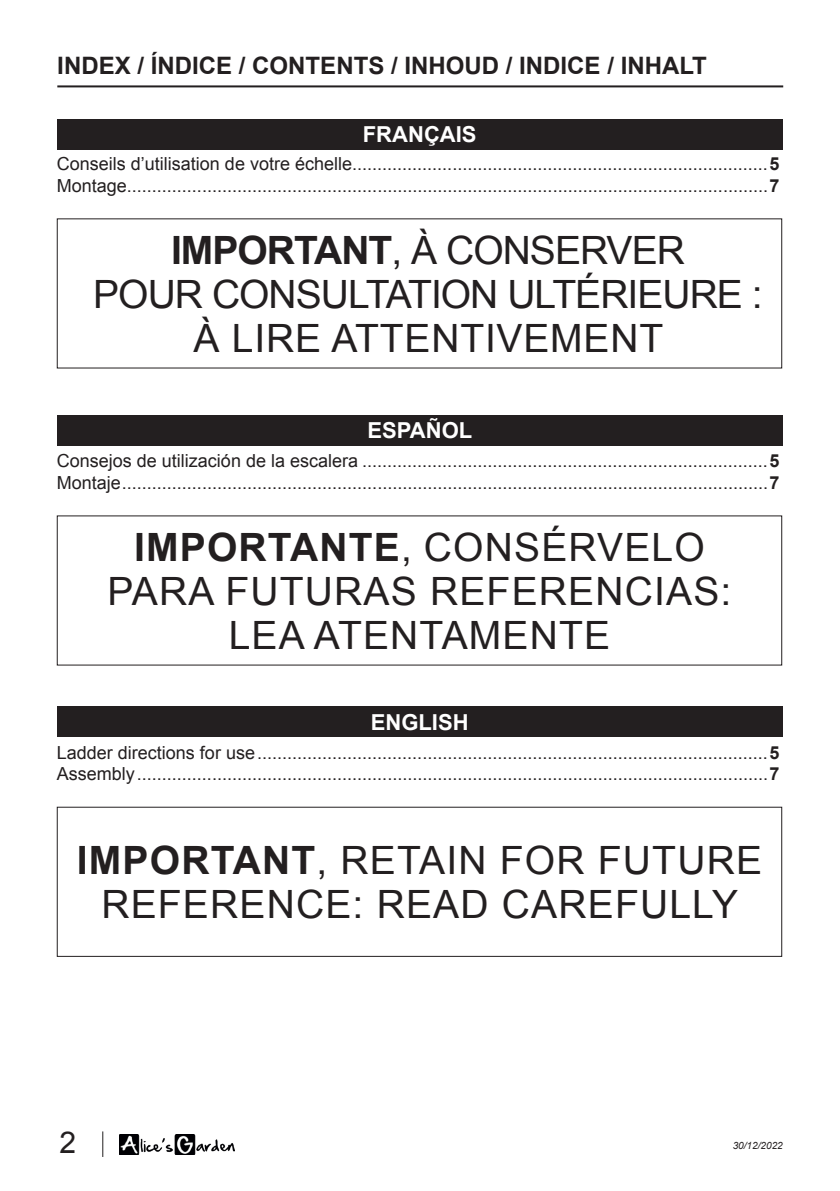
<style>
.page{position:relative;width:840px;height:1191px;background:#fff}
.page>*{position:absolute;margin:0;border:0;box-sizing:border-box;transform-origin:0 0}
.t1{font:39px/44px "Arial";letter-spacing:.03em;color:#231f20;text-align:center}
.t2{font:39px/44px "Arial";letter-spacing:-.025em;color:#231f20;text-align:center}
.t3{font:30px "Arial";color:#231f20}
.t4{font:700 24px "Arial";color:#231f20}
.t5{font:700 22px "Arial";color:#fff}
.t6{font:18px/21.6px "Arial";color:#231f20}
.t7{font:italic 10px "Arial";color:#231f20}
.s1{font-weight:700}
</style>
<div class="page">
<svg style="left:102px;top:1131px;width:1px;height:26px"></svg>
<img style="left:119px;top:1134px;width:115px;height:20px">
<div style="left:57px;top:119px;width:725px;height:31px;background:#231f20"></div>
<div style="left:57px;top:415px;width:725px;height:31px;background:#231f20"></div>
<div style="left:57px;top:706px;width:725px;height:31px;background:#231f20"></div>
<div style="left:57px;top:806px;width:724px;height:151px;border:1px solid #231f20"></div>
<hr style="left:57px;top:85px;width:725px;height:2px;background:#231f20">
<h3 class="t4" style="left:57px;top:50px;width:650px">INDEX / ÍNDICE / CONTENTS / INHOUD / INDICE / INHALT</h3>
<p class="t5" style="left:362px;top:120px;width:115px">FRANÇAIS</p>
<p class="t6" style="left:57px;top:153px;width:723px">Conseils d’utilisation de votre échelle...................................................................................<span class="s1">5<br></span>Montage................................................................................................................................<span class="s1">7</span></p>
<h1 class="t2" style="left:93px;top:228px;width:670px"><span class="s1">IMPORTANT</span>, À CONSERVER<br>POUR CONSULTATION ULTÉRIEURE :<br>À LIRE ATTENTIVEMENT</h1>
<p class="t5" style="left:367px;top:416px;width:106px">ESPAÑOL</p>
<p class="t6" style="left:57px;top:450px;width:723px">Consejos de utilización de la escalera .................................................................................<span class="s1">5<br></span>Montaje.................................................................................................................................<span class="s1">7</span></p>
<h1 class="t1" style="left:107px;top:525px;width:625px"><span class="s1">IMPORTANTE</span>, CONSÉRVELO<br>PARA FUTURAS REFERENCIAS:<br>LEA ATENTAMENTE</h1>
<p class="t5" style="left:370px;top:707px;width:99px">ENGLISH</p>
<p class="t6" style="left:57px;top:741px;width:723px">Ladder directions for use......................................................................................................<span class="s1">5<br></span>Assembly..............................................................................................................................<span class="s1">7</span></p>
<h1 class="t1" style="left:77px;top:838px;width:686px"><span class="s1">IMPORTANT</span>, RETAIN FOR FUTURE<br>REFERENCE: READ CAREFULLY</h1>
<h2 class="t3" style="left:60px;top:1123px;width:18px">2</h2>
<p class="t7" style="left:732px;top:1138px;width:52px">30/12/2022</p>
</div>
